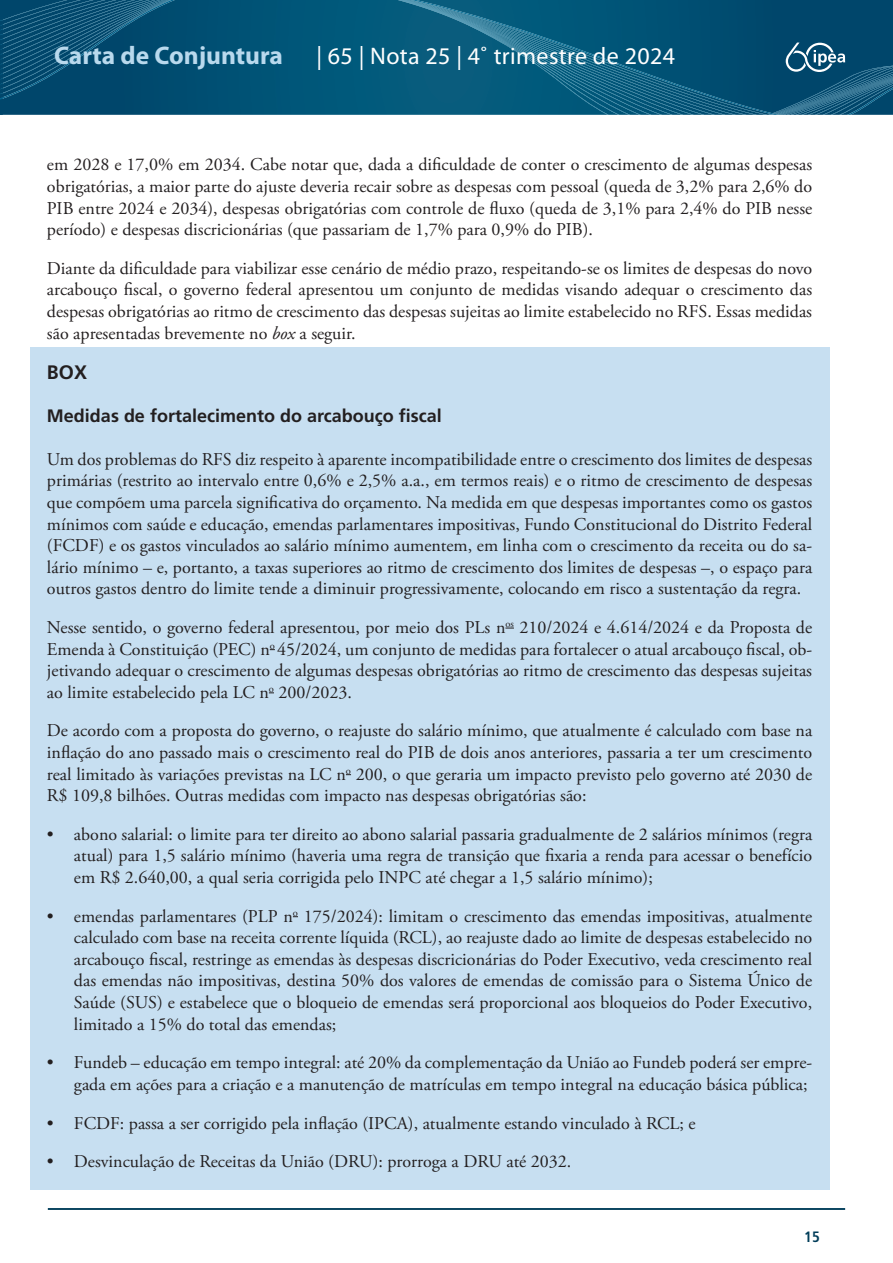
<style>
.page{position:relative;width:893px;height:1263px;background:#fff}
.page>*{position:absolute;margin:0;border:0;box-sizing:border-box;transform-origin:0 0}
.t1{font:700 25.5px "Myriad Pro";color:#b9d9ed}
.t2{font:24px "Myriad Pro";letter-spacing:.015em;color:#fff}
.Título_1_BOX{font:700 19.5px "Frutiger LT Pro";color:#231f20}
.Corpo_de_texto_BOX{font:18px/21.6px "Adobe Garamond Pro";color:#231f20;text-align:justify}
.corpo_de_texto{font:18px/21.6px "Adobe Garamond Pro";color:#231f20;text-align:justify}
.Título_2_BOX{font:700 18px "Frutiger LT Pro";color:#231f20}
.t3{font:700 condensed 15px "Frutiger LT Pro";color:#013d59}
.s1{font-style:italic}
</style>
<div class="page">
<hr style="left:48px;top:1208px;width:797px;height:2px;background:#013d59">
<div style="left:175px;top:0;width:223px;height:115px;background:#005578"></div>
<svg style="left:0;top:0;width:175px;height:115px;background:#084e72"></svg>
<svg style="left:398px;top:0;width:495px;height:115px;background:#0b587a"></svg>
<div style="left:30px;top:347px;width:799px;height:54px;background:#c7dff1"></div>
<div style="left:30px;top:391px;width:799px;height:52px;background:#c7dff1"></div>
<div style="left:30px;top:435px;width:799px;height:181px;background:#c7dff1"></div>
<div style="left:30px;top:603px;width:799px;height:117px;background:#c7dff1"></div>
<div style="left:30px;top:706px;width:799px;height:117px;background:#c7dff1"></div>
<div style="left:30px;top:810px;width:799px;height:95px;background:#c7dff1"></div>
<div style="left:30px;top:891px;width:799px;height:160px;background:#c7dff1"></div>
<div style="left:30px;top:1038px;width:799px;height:74px;background:#c7dff1"></div>
<div style="left:30px;top:1098px;width:799px;height:52px;background:#c7dff1"></div>
<div style="left:30px;top:1137px;width:799px;height:52px;background:#c7dff1"></div>
<h1 class="t1" style="left:54px;top:39px;width:230px">Carta de Conjuntura</h1>
<h2 class="t2" style="left:316px;top:41px;width:360px">| 65 | Nota 25 | 4˚ trimestre de 2024</h2>
<p class="corpo_de_texto" style="left:47px;top:155px;width:767px">em 2028 e 17,0% em 2034. Cabe notar que, dada a dificuldade de conter o crescimento de algumas despesas obrigatórias, a maior parte do ajuste deveria recair sobre as despesas com pessoal (queda de 3,2% para 2,6% do PIB entre 2024 e 2034), despesas obrigatórias com controle de fluxo (queda de 3,1% para 2,4% do PIB nesse período) e despesas discricionárias (que passariam de 1,7% para 0,9% do PIB).</p>
<p class="corpo_de_texto" style="left:47px;top:258px;width:767px">Diante da dificuldade para viabilizar esse cenário de médio prazo, respeitando-se os limites de despesas do novo arcabouço fiscal, o governo federal apresentou um conjunto de medidas visando adequar o crescimento das despesas obrigatórias ao ritmo de crescimento das despesas sujeitas ao limite estabelecido no RFS. Essas medidas são apresentadas brevemente no <span class="s1">box</span> a seguir.</p>
<p class="Título_1_BOX" style="left:47px;top:361px;width:42px">BOX</p>
<p class="Título_2_BOX" style="left:47px;top:405px;width:396px">Medidas de fortalecimento do arcabouço fiscal</p>
<p class="Corpo_de_texto_BOX" style="left:47px;top:449px;width:767px">Um dos problemas do RFS diz respeito à aparente incompatibilidade entre o crescimento dos limites de despesas primárias (restrito ao intervalo entre 0,6% e 2,5% a.a., em termos reais) e o ritmo de crescimento de despesas que compõem uma parcela significativa do orçamento. Na medida em que despesas importantes como os gastos mínimos com saúde e educação, emendas parlamentares impositivas, Fundo Constitucional do Distrito Federal (FCDF) e os gastos vinculados ao salário mínimo aumentem, em linha com o crescimento da receita ou do sa&shy;lário mínimo – e, portanto, a taxas superiores ao ritmo de crescimento dos limites de despesas –, o espaço para outros gastos dentro do limite tende a diminuir progressivamente, colocando em risco a sustentação da regra.</p>
<p class="Corpo_de_texto_BOX" style="left:47px;top:617px;width:767px">Nesse sentido, o governo federal apresentou, por meio dos PLs n<sup>os</sup> 210/2024 e 4.614/2024 e da Proposta de Emenda à Constituição (PEC) n<sup>o</sup> 45/2024, um conjunto de medidas para fortalecer o atual arcabouço fiscal, ob&shy;jetivando adequar o crescimento de algumas despesas obrigatórias ao ritmo de crescimento das despesas sujeitas ao limite estabelecido pela LC n<sup>o</sup> 200/2023.</p>
<p class="Corpo_de_texto_BOX" style="left:47px;top:720px;width:767px">De acordo com a proposta do governo, o reajuste do salário mínimo, que atualmente é calculado com base na inflação do ano passado mais o crescimento real do PIB de dois anos anteriores, passaria a ter um crescimento real limitado às variações previstas na LC n<sup>o</sup> 200, o que geraria um impacto previsto pelo governo até 2030 de R$ 109,8 bilhões. Outras medidas com impacto nas despesas obrigatórias são:</p>
<p class="Corpo_de_texto_BOX" style="left:74px;top:824px;width:740px;text-indent:-27px">• abono salarial: o limite para ter direito ao abono salarial passaria gradualmente de 2 salários mínimos (regra atual) para 1,5 salário mínimo (haveria uma regra de transição que fixaria a renda para acessar o benefício em R$ 2.640,00, a qual seria corrigida pelo INPC até chegar a 1,5 salário mínimo);</p>
<p class="Corpo_de_texto_BOX" style="left:74px;top:906px;width:740px;text-indent:-27px">• emendas parlamentares (PLP n<sup>o</sup> 175/2024): limitam o crescimento das emendas impositivas, atualmente calculado com base na receita corrente líquida (RCL), ao reajuste dado ao limite de despesas estabelecido no arcabouço fiscal, restringe as emendas às despesas discricionárias do Poder Executivo, veda crescimento real das emendas não impositivas, destina 50% dos valores de emendas de comissão para o Sistema Único de Saúde (SUS) e estabelece que o bloqueio de emendas será proporcional aos bloqueios do Poder Executivo, limitado a 15% do total das emendas;</p>
<p class="Corpo_de_texto_BOX" style="left:47px;top:1052px;width:767px;text-align:right">• Fundeb – educação em tempo integral: até 20% da complementação da União ao Fundeb poderá ser empre&shy;gada em ações para a criação e a manutenção de matrículas em tempo integral na educação básica pública;</p>
<p class="Corpo_de_texto_BOX" style="left:47px;top:1112px;width:650px">• FCDF: passa a ser corrigido pela inflação (IPCA), atualmente estando vinculado à RCL; e</p>
<p class="Corpo_de_texto_BOX" style="left:47px;top:1151px;width:526px">• Desvinculação de Receitas da União (DRU): prorroga a DRU até 2032.</p>
<p class="t3" style="left:804px;top:1228px;width:17px">15</p>
</div>
